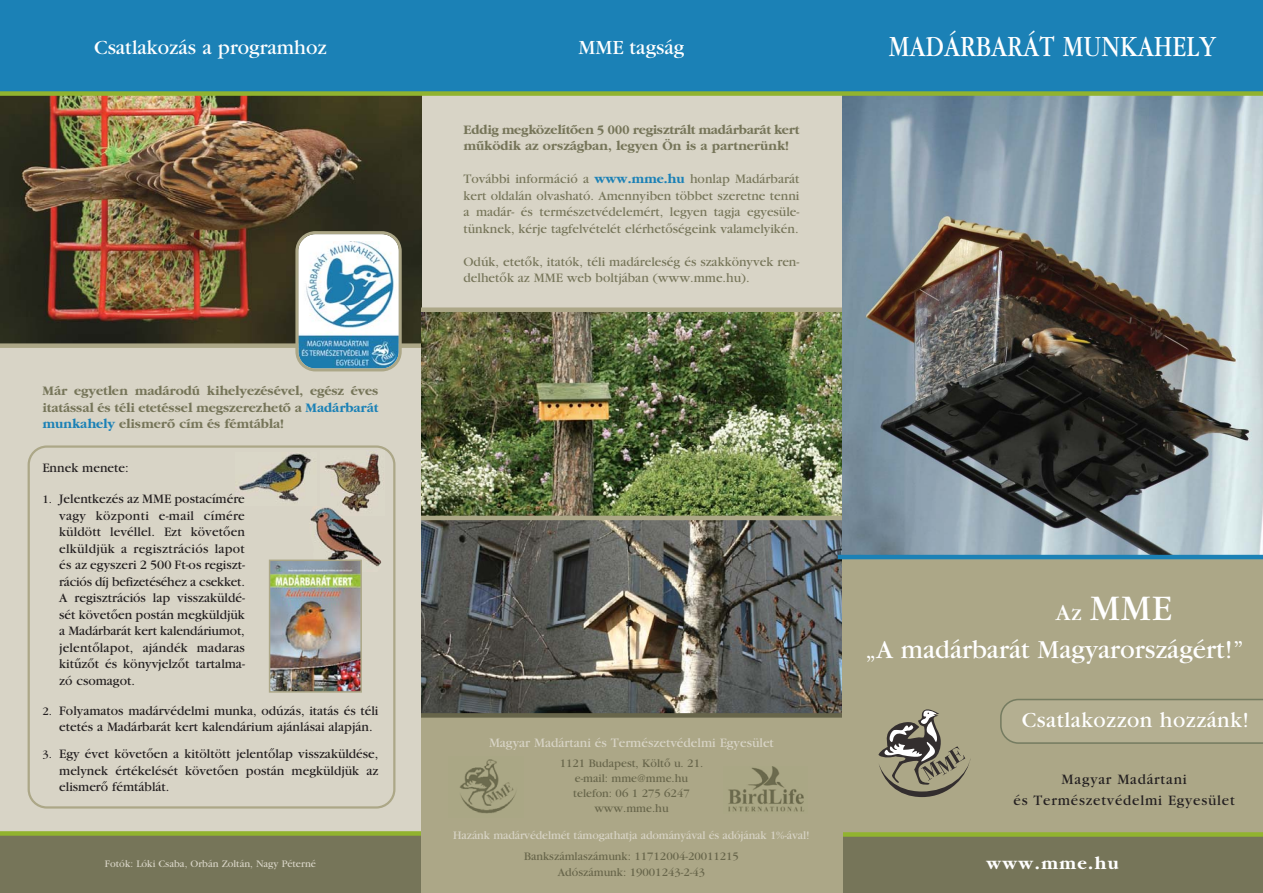
<style>
.page{position:relative;width:1263px;height:893px;background:#fff}
.page>*{position:absolute;margin:0;border:0;box-sizing:border-box;transform-origin:0 0}
.t1{font:37.5px "Garamond Book H";color:#fff}
.t2{font:30.6px "Garamond Book H";letter-spacing:.015em;color:#fff;scale:.83 1}
.t3{font:27px "Garamond Book H";color:#fff}
.t4{font:22.5px "Garamond Book H";letter-spacing:.02em;color:#fff}
.t5{font:21px "Garamond Book H";color:#fff}
.t6{font:18px "Garamond Bold H";letter-spacing:.075em;color:#fff}
.t7{font:15px/21px "Garamond Book H";letter-spacing:.055em;color:#231f20;text-align:center}
.t8{font:13.5px/16.5px "Garamond Book H";color:#231f20;text-align:justify}
.t9{font:13.5px/16.5px "Garamond Book H";color:#767559;text-align:justify}
.t10{font:13.5px/16.5px "Garamond Bold H";color:#767559;text-align:justify}
.t11{font:13.5px "Garamond Book H";color:#d8d4c6}
.t12{font:12px/15px "Garamond Book H";color:#67654a;text-align:center}
.t13{font:12px "Garamond Book H";letter-spacing:-.01em;color:#d8d4c6}
.t14{font:10.5px "Garamond Book H";color:#d8d4c6}
.s1{color:#1b81b6}
.s2{font-size:12px}
.s3{font-family:"Garamond Bold H";color:#1b81b6}
.s4{font-size:24px}
</style>
<div class="page">
<div style="left:0;top:0;width:842px;height:893px;background:#d8d4c6"></div>
<svg style="left:28px;top:445px;width:367px;height:364px"></svg>
<img style="left:0;top:96px;width:421px;height:247px">
<img style="left:421px;top:520px;width:421px;height:193px">
<img style="left:421px;top:312px;width:421px;height:204px">
<div style="left:842px;top:499px;width:421px;height:394px;background:#aca787"></div>
<div style="left:0;top:0;width:1263px;height:94px;background:#1b81b6"></div>
<img style="left:842px;top:96px;width:421px;height:459px">
<div style="left:0;top:91px;width:1263px;height:5px;background:#91b32f"></div>
<hr style="left:838px;top:555px;width:425px;height:4px;background:#1b81b6">
<svg style="left:1000px;top:699px;width:263px;height:45px"></svg>
<div style="left:0;top:833px;width:1263px;height:60px;background:#767559"></div>
<div style="left:842px;top:832px;width:421px;height:5px;background:#91b32f"></div>
<div style="left:0;top:831px;width:421px;height:5px;background:#91b32f"></div>
<svg style="left:878px;top:709px;width:93px;height:88px"></svg>
<div style="left:421px;top:716px;width:421px;height:177px;background:#aca787"></div>
<div style="left:421px;top:713px;width:421px;height:5px;background:#67654a"></div>
<div style="left:0;top:343px;width:421px;height:5px;background:#aca787"></div>
<div style="left:421px;top:307px;width:421px;height:5px;background:#aca787"></div>
<hr style="left:421px;top:516px;width:421px;height:4px;background:#aca787">
<svg style="left:295px;top:231px;width:107px;height:140px;background:#a1c2cf"></svg>
<img style="left:320px;top:451px;width:64px;height:50px">
<svg style="left:303px;top:501px;width:82px;height:76px"></svg>
<img style="left:308px;top:503px;width:75px;height:69px">
<img style="left:272px;top:563px;width:87px;height:127px">
<div style="left:269px;top:560px;width:93px;height:133px;border:2px solid #aca787"></div>
<div style="left:234px;top:452px;width:86px;height:54px;background:#d8d4c6"></div>
<img style="left:239px;top:453px;width:72px;height:49px">
<img style="left:460px;top:759px;width:56px;height:55px">
<img style="left:728px;top:767px;width:76px;height:45px">
<h3 class="t5" style="left:94px;top:40px;width:234px">Csatlakozás a programhoz</h3>
<h3 class="t5" style="left:578px;top:40px;width:108px">MME tagság</h3>
<p class="t10" style="left:43px;top:383px;width:337px">Már egyetlen madárodú kihelyezésével, egész éves itatással és téli etetéssel megszerezhetô a <span class="s1">Madárbarát munkahely</span> elismerô cím és fémtábla!</p>
<p class="t8" style="left:43px;top:460px;width:88px">Ennek menete:</p>
<p class="t8" style="left:59px;top:492px;width:187px;text-indent:-17px"><span class="s2">1.</span> Jelentkezés az MME postacímére vagy központi e-mail címére küldött levéllel. Ezt követôen elküldjük a regisztrációs lapot és az egyszeri 2 500 Ft-os regiszt&shy;rációs díj befizetéséhez a csekket.<br>A regisztrációs lap visszaküldé&shy;sét követôen postán megküldjük a Madárbarát kert kalendáriumot, jelentôlapot, ajándék madaras kitûzôt és könyvjelzôt tartalma&shy;zó csomagot.</p>
<p class="t10" style="left:463px;top:122px;width:337px">Eddig megközelítôen 5 000 regisztrált madárbarát kert mûködik az országban, legyen Ön is a partnerünk!</p>
<p class="t9" style="left:463px;top:172px;width:337px">További információ a <span class="s3">www.mme.hu</span> honlap Madárbarát kert oldalán olvasható. Amennyiben többet szeretne tenni a madár- és természetvédelemért, legyen tagja egyesüle&shy;tünknek, kérje tagfelvételét elérhetôségeink valamelyikén.</p>
<p class="t9" style="left:463px;top:254px;width:337px">Odúk, etetôk, itatók, téli madáreleség és szakkönyvek ren&shy;delhetôk az MME web boltjában (www.mme.hu).</p>
<h2 class="t2" style="left:889px;top:36px;width:396px">MADÁRBARÁT MUNKAHELY</h2>
<h1 class="t1" style="left:1056px;top:595px;width:117px"><span class="s4">Az</span> MME</h1>
<h3 class="t3" style="left:865px;top:640px;width:380px">„A madárbarát Magyarországért!”</h3>
<p class="t8" style="left:59px;top:703px;width:321px;text-indent:-17px"><span class="s2">2.</span> Folyamatos madárvédelmi munka, odúzás, itatás és téli etetés a Madárbarát kert kalendárium ajánlásai alapján.</p>
<p class="t8" style="left:59px;top:747px;width:321px;text-indent:-17px"><span class="s2">3.</span> Egy évet követôen a kitöltött jelentôlap visszaküldése, melynek értékelését követôen postán megküldjük az elismerô fémtáblát.</p>
<h3 class="t4" style="left:1022px;top:712px;width:229px">Csatlakozzon hozzánk!</h3>
<p class="t11" style="left:489px;top:738px;width:286px">Magyar Madártani és Természetvédelmi Egyesület</p>
<p class="t12" style="left:560px;top:756px;width:145px">1121 Budapest, Költô u. 21. e-mail: mme@mme.hu telefon: 06 1 275 6247 www.mme.hu</p>
<p class="t13" style="left:453px;top:831px;width:358px">Hazánk madárvédelmét támogathatja adományával és adójának 1%-ával!</p>
<p class="t12" style="left:524px;top:849px;width:216px;line-height:16.5px">Bankszámlaszámunk: 11712004-20011215<br>Adószámunk: 19001243-2-43</p>
<p class="t7" style="left:1013px;top:770px;width:223px">Magyar Madártani<br>és Természetvédelmi Egyesület</p>
<p class="t14" style="left:105px;top:860px;width:213px">Fotók: Lóki Csaba, Orbán Zoltán, Nagy Péterné</p>
<h3 class="t6" style="left:986px;top:856px;width:134px">www.mme.hu</h3>
</div>
